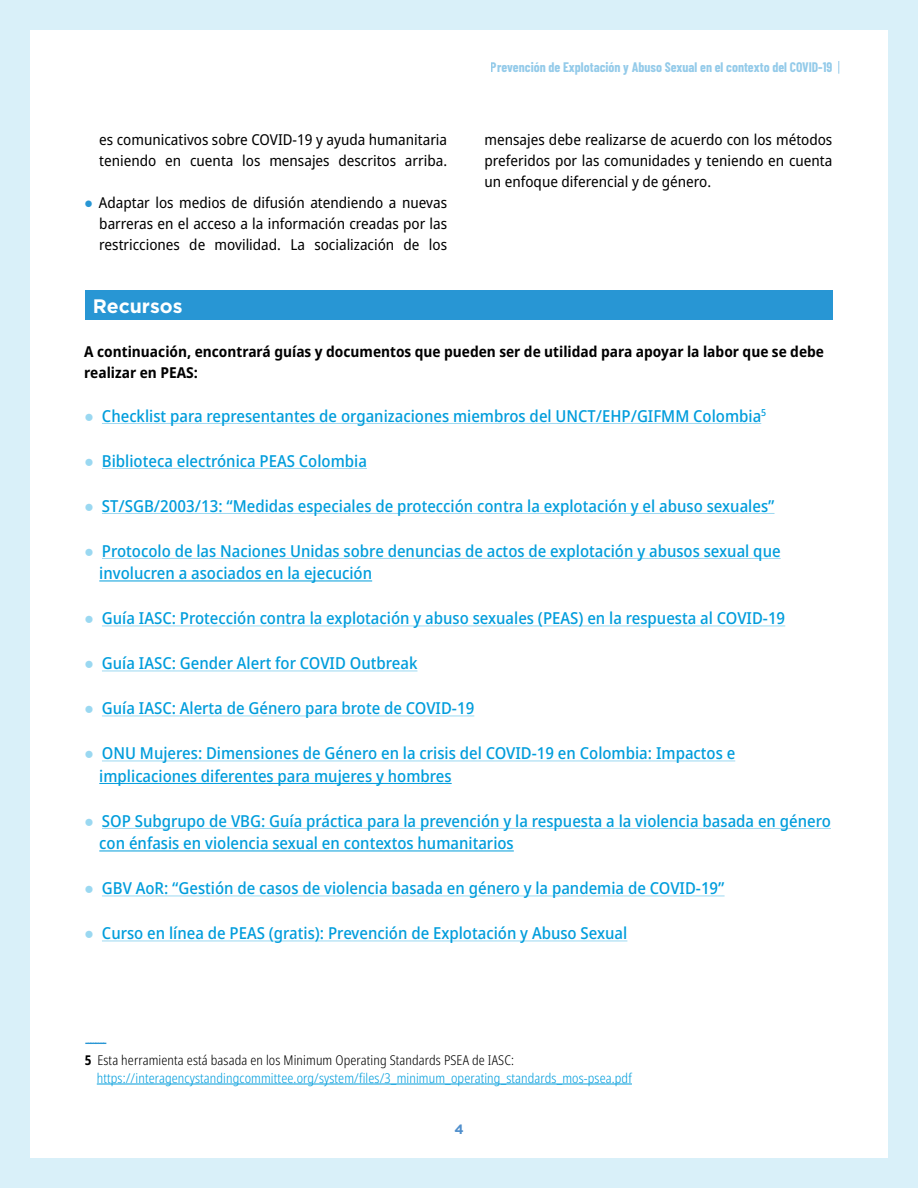
<style>
.page{position:relative;width:918px;height:1188px;background:#d9f0f9}
.page>*{position:absolute;margin:0;border:0;box-sizing:border-box;transform-origin:0 0}
.t1{font:700 19.5px "Gotham";color:#fff}
.t2{font:500 semi-condensed 16.5px/22.5px "Noto Sans";color:#009ddc}
.t3{font:semi-condensed 15px/21px "Noto Sans";color:#000;text-align:justify}
.t4{font:700 semi-condensed 15px/21px "Noto Sans";color:#000}
.t5{font:300 condensed 13.5px/18px "Noto Sans";letter-spacing:.01em;color:#009ddc}
.t6{font:700 13.5px "Barlow Condensed";color:#2896d4}
.t7{font:700 13.5px "Gotham";color:#508fcc}
.t8{font:700 12px "Roboto";color:#2896d4}
.s1{font-stretch:normal;color:#2896d4}
.s2{font-weight:400;font-stretch:normal;color:rgb(0 157 220/.4)}
.s3{font-weight:700;color:#000}
.s4{color:#000}
</style>
<div class="page">
<div style="left:30px;top:30px;width:858px;height:1128px;background:#fff"></div>
<hr style="left:102px;top:423px;width:659px;height:1px;background:#9ed9f1">
<hr style="left:102px;top:468px;width:265px;height:1px;background:#9ed9f1">
<hr style="left:102px;top:513px;width:673px;height:1px;background:#9ed9f1">
<hr style="left:102px;top:558px;width:679px;height:1px;background:#9ed9f1">
<hr style="left:99px;top:581px;width:273px;height:1px;background:#009ddc">
<hr style="left:102px;top:626px;width:683px;height:1px;background:#d1edf8">
<hr style="left:102px;top:671px;width:315px;height:1px;background:#d1edf8">
<hr style="left:102px;top:716px;width:372px;height:1px;background:#d1edf8">
<hr style="left:102px;top:761px;width:633px;height:1px;background:#d1edf8">
<hr style="left:99px;top:783px;width:353px;height:1px;background:#009ddc">
<hr style="left:102px;top:828px;width:729px;height:1px;background:#9ed9f1">
<hr style="left:99px;top:851px;width:415px;height:1px;background:#009ddc">
<hr style="left:102px;top:896px;width:623px;height:1px;background:#d1edf8">
<hr style="left:102px;top:941px;width:525px;height:1px;background:#d1edf8">
<div style="left:86px;top:291px;width:747px;height:29px;background:#2896d4"></div>
<hr style="left:97px;top:1084px;width:535px;height:1px;background:#009ddc">
<svg style="left:838px;top:61px;width:1px;height:13px"></svg>
<p class="t3" style="left:99px;top:129px;width:349px">es comunicativos sobre COVID-19 y ayuda humanitaria teniendo en cuenta los mensajes descritos arriba.</p>
<p class="t3" style="left:99px;top:192px;width:349px;text-indent:-15px"><span class="s1">●</span> Adaptar los medios de difusión atendiendo a nuevas barreras en el acceso a la información creadas por las restricciones de movilidad. La socialización de los</p>
<p class="t1" style="left:93px;top:293px;width:91px">Recursos</p>
<p class="t6" style="left:491px;top:59px;width:343px">Prevención de Explotación y Abuso Sexual en el contexto del COVID-19</p>
<p class="t3" style="left:484px;top:129px;width:349px">mensajes debe realizarse de acuerdo con los métodos preferidos por las comunidades y teniendo en cuenta un enfoque diferencial y de género.</p>
<p class="t4" style="left:84px;top:342px;width:741px">A continuación, encontrará guías y documentos que pueden ser de utilidad para apoyar la labor que se debe realizar en PEAS:</p>
<p class="t2" style="left:84px;top:405px;width:684px"><span class="s2">●</span> Checklist para representantes de organizaciones miembros del UNCT/EHP/GIFMM Colombia<sup>5</sup></p>
<p class="t2" style="left:84px;top:450px;width:284px"><span class="s2">●</span> Biblioteca electrónica PEAS Colombia</p>
<p class="t2" style="left:84px;top:495px;width:692px"><span class="s2">●</span> ST/SGB/2003/13: “Medidas especiales de protección contra la explotación y el abuso sexuales”</p>
<p class="t2" style="left:99px;top:540px;width:683px;text-indent:-15px"><span class="s2">●</span> Protocolo de las Naciones Unidas sobre denuncias de actos de explotación y abusos sexual que involucren a asociados en la ejecución</p>
<p class="t2" style="left:84px;top:607px;width:702px"><span class="s2">●</span> Guía IASC: Protección contra la explotación y abuso sexuales (PEAS) en la respuesta al COVID-19</p>
<p class="t2" style="left:84px;top:652px;width:335px"><span class="s2">●</span> Guía IASC: Gender Alert for COVID Outbreak</p>
<p class="t2" style="left:84px;top:697px;width:392px"><span class="s2">●</span> Guía IASC: Alerta de Género para brote de COVID-19</p>
<p class="t2" style="left:99px;top:742px;width:637px;text-indent:-15px"><span class="s2">●</span> ONU Mujeres: Dimensiones de Género en la crisis del COVID-19 en Colombia: Impactos e implicaciones diferentes para mujeres y hombres</p>
<p class="t2" style="left:99px;top:810px;width:733px;text-indent:-15px"><span class="s2">●</span> SOP Subgrupo de VBG: Guía práctica para la prevención y la respuesta a la violencia basada en género con énfasis en violencia sexual en contextos humanitarios</p>
<p class="t2" style="left:84px;top:877px;width:642px"><span class="s2">●</span> GBV AoR: “Gestión de casos de violencia basada en género y la pandemia de COVID-19”</p>
<p class="t2" style="left:84px;top:922px;width:545px"><span class="s2">●</span> Curso en línea de PEAS (gratis): Prevención de Explotación y Abuso Sexual</p>
<p class="t8" style="left:85px;top:1034px;width:24px">--------</p>
<p class="t5" style="left:97px;top:1051px;width:537px;text-indent:-12px"><span class="s3">5</span> <span class="s4">Esta herramienta está basada en los Minimum Operating Standards PSEA de IASC: </span>https://interagencystandingcommittee.org/system/files/3_minimum_operating_standards_mos-psea.pdf</p>
<p class="t7" style="left:454px;top:1120px;width:11px">4</p>
</div>
